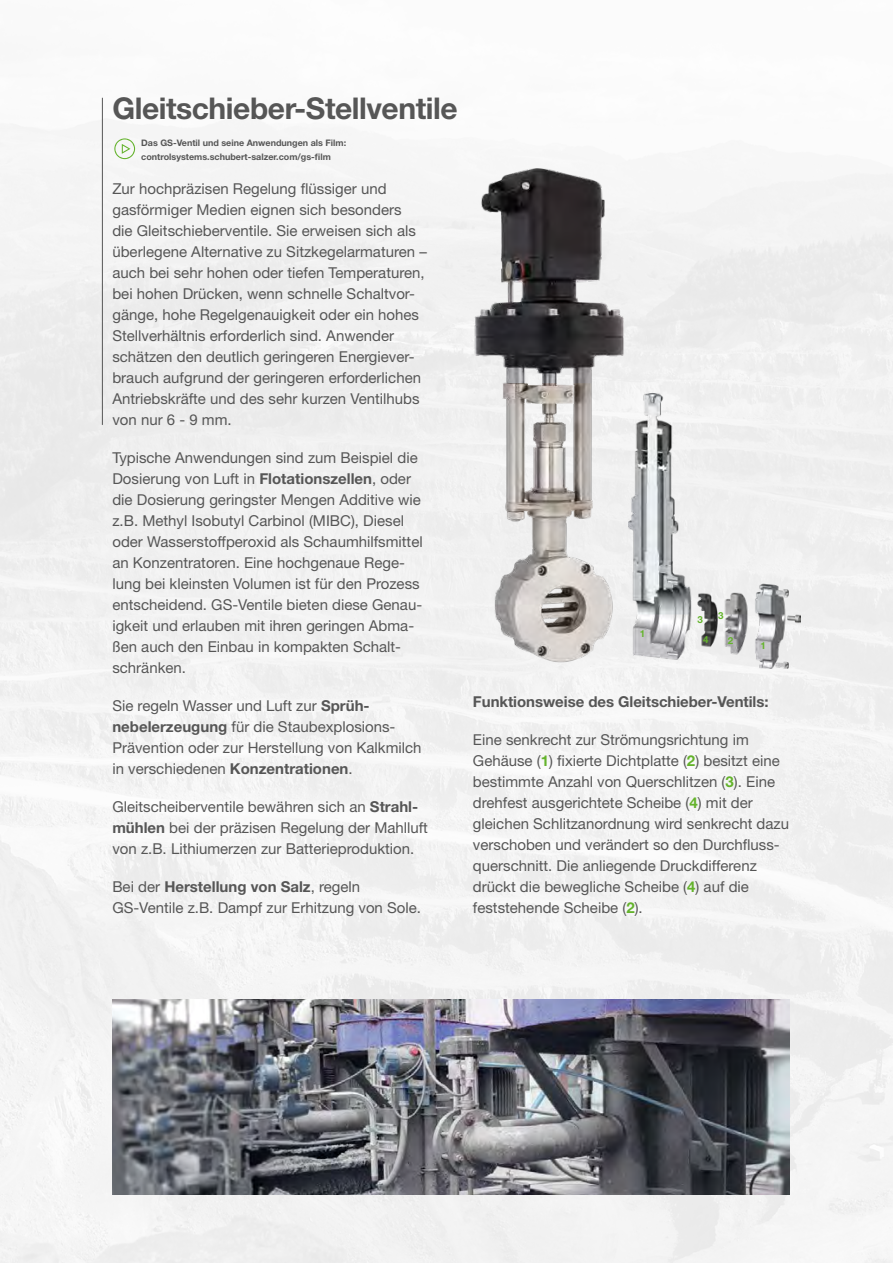
<style>
.page{position:relative;width:893px;height:1263px;background:#fff}
.page>*{position:absolute;margin:0;border:0;box-sizing:border-box;transform-origin:0 0}
.t1{font:700 30px "Helvetica Neue LT Std";letter-spacing:-.015em;color:#565656}
.t2{font:15px/21px "Helvetica Neue LT Std";color:#565656}
.t3{font:700 15px "Helvetica Neue LT Std";letter-spacing:-.005em;color:#565656}
.t4{font:700 9.75px "Helvetica Neue LT Std";color:#64b32c}
.t5{font:700 9px/13.5px "Helvetica Neue LT Std";color:#565656}
.s1{font-weight:700}
.s2{font-weight:700;color:#64b32c}
</style>
<div class="page">
<div style="left:0;top:97px;width:893px;height:1166px;background:#f2f2f2"></div>
<hr style="left:102px;top:98px;width:1px;height:327px;background:#565656">
<img style="left:112px;top:1000px;width:677px;height:195px">
<svg style="left:114px;top:138px;width:21px;height:21px"></svg>
<img style="left:468px;top:162px;width:162px;height:503px">
<img style="left:629px;top:393px;width:172px;height:275px">
<p class="t1" style="left:112px;top:90px;width:347px">Gleitschieber-Stellventile</p>
<p class="t5" style="left:141px;top:136px;width:206px">Das GS-Ventil und seine Anwendungen als Film: controlsystems.schubert-salzer.com/gs-film</p>
<p class="t2" style="left:112px;top:178px;width:316px">Zur hochpräzisen Regelung flüssiger und gasförmiger Medien eignen sich besonders<br>die Gleitschieberventile. Sie erweisen sich als überlegene Alternative zu Sitzkegelarmaturen – auch bei sehr hohen oder tiefen Temperaturen, bei hohen Drücken, wenn schnelle Schaltvor&shy;gänge, hohe Regelgenauigkeit oder ein hohes Stellverhältnis erforderlich sind. Anwender schätzen den deutlich geringeren Energiever&shy;brauch aufgrund der geringeren erforderlichen Antriebskräfte und des sehr kurzen Ventilhubs von nur 6 - 9 mm.</p>
<p class="t2" style="left:112px;top:447px;width:312px">Typische Anwendungen sind zum Beispiel die Dosierung von Luft in <span class="s1">Flotationszellen</span>, oder die Dosierung geringster Mengen Additive wie z.B. Methyl Isobutyl Carbinol (MIBC), Diesel oder Wasserstoffperoxid als Schaumhilfsmittel an Konzentratoren. Eine hochgenaue Rege&shy;lung bei kleinsten Volumen ist für den Prozess entscheidend. GS-Ventile bieten diese Genau&shy;igkeit und erlauben mit ihren geringen Abma&shy;ßen auch den Einbau in kompakten Schalt&shy;schränken.</p>
<p class="t2" style="left:112px;top:695px;width:311px">Sie regeln Wasser und Luft zur <span class="s1">Sprüh&shy;nebelerzeugung</span> für die Staubexplosions-Prävention oder zur Herstellung von Kalkmilch in verschiedenen <span class="s1">Konzentrationen</span>.</p>
<p class="t2" style="left:112px;top:796px;width:317px">Gleitscheiberventile bewähren sich an <span class="s1">Strahl&shy;mühlen</span> bei der präzisen Regelung der Mahlluft von z.B. Lithiumerzen zur Batterieproduktion.</p>
<p class="t2" style="left:112px;top:876px;width:310px">Bei der <span class="s1">Herstellung von Salz</span>, regeln<br>GS-Ventile z.B. Dampf zur Erhitzung von Sole.</p>
<p class="t4" style="left:640px;top:627px;width:7px">1</p>
<p class="t4" style="left:698px;top:613px;width:7px">3</p>
<p class="t4" style="left:718px;top:609px;width:7px">3</p>
<p class="t4" style="left:703px;top:634px;width:7px">4</p>
<p class="t4" style="left:728px;top:635px;width:7px">2</p>
<p class="t4" style="left:760px;top:640px;width:7px">1</p>
<p class="t3" style="left:473px;top:692px;width:297px">Funktionsweise des Gleitschieber-Ventils:</p>
<p class="t2" style="left:473px;top:729px;width:318px">Eine senkrecht zur Strömungsrichtung im Gehäuse (<span class="s2">1</span>) fixierte Dichtplatte (<span class="s2">2</span>) besitzt eine bestimmte Anzahl von Querschlitzen (<span class="s2">3</span>). Eine drehfest ausgerichtete Scheibe (<span class="s2">4</span>) mit der gleichen Schlitzanordnung wird senkrecht dazu verschoben und verändert so den Durchfluss&shy;querschnitt. Die anliegende Druckdifferenz drückt die bewegliche Scheibe (<span class="s2">4</span>) auf die feststehende Scheibe (<span class="s2">2</span>).</p>
</div>
